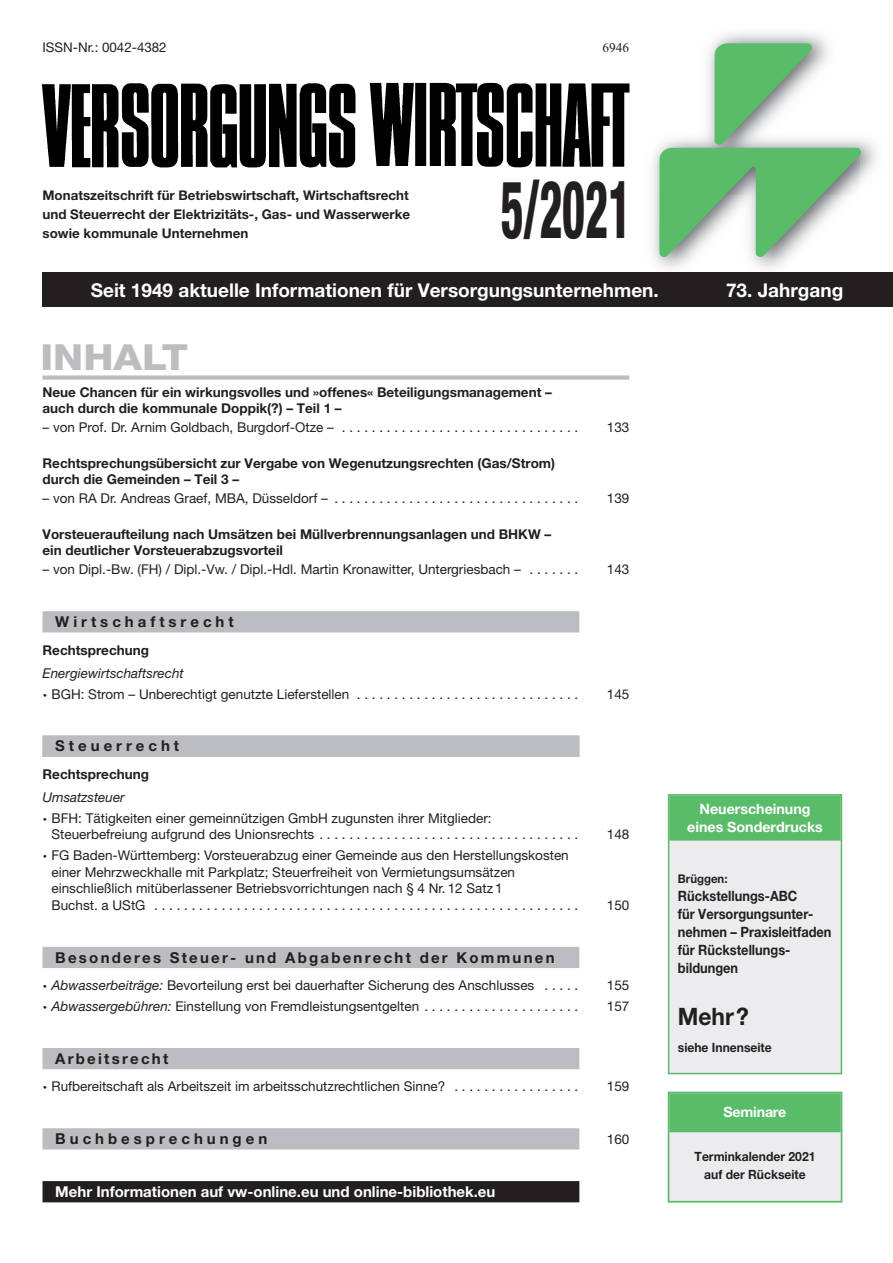
<style>
.page{position:relative;width:893px;height:1263px;background:#fff}
.page>*{position:absolute;margin:0;border:0;box-sizing:border-box;transform-origin:0 0}
.t1{font:800 condensed 80.25px "Helvetica Neue";color:#231f20;scale:.55 1}
.t2{font:800 36px "Helvetica Neue";color:#bcbdc0;scale:1.13 1}
.t3{font:700 24px "Helvetica Neue";color:#231f20;scale:.95 1}
.t4{font:700 19.05px "Helvetica Neue";color:#fff}
.t5{font:700 15px "Helvetica Neue";letter-spacing:.15em;color:#231f20}
.t6{font:700 15px "Helvetica Neue";color:#fff}
.t7{font:700 15px "Helvetica Neue";letter-spacing:.265em;color:#231f20}
.t8{font:700 14.25px/18px "Helvetica Neue";color:#231f20;scale:.9 1}
.t9{font:700 14.25px/18px "Helvetica Neue";color:#fff;text-align:center}
.t10{font:13.5px/16.5px "Helvetica Neue";color:#231f20}
.t11{font:700 13.5px/16.5px "Helvetica Neue";color:#231f20}
.t12{font:italic 13.5px/23.1px "Helvetica Neue";color:#231f20}
.t13{font:700 13.35px/19.2px "Helvetica Neue";color:#231f20;text-align:justify}
.t14{font:13.35px "Helvetica Neue";color:#231f20}
.t15{font:13.35px "Times New Roman";color:#231f20}
.t16{font:700 12.75px/18px "Helvetica Neue";color:#231f20;text-align:center;scale:.95 1}
.t17{font:700 12px "Helvetica Neue";color:#231f20;scale:.95 1}
.s1{font-weight:700;font-style:normal}
.s2{font-weight:400;font-style:italic}
.s3{font-style:italic}
</style>
<div class="page">
<img style="left:41px;top:82px;width:589px;height:86px">
<svg style="left:659px;top:43px;width:202px;height:214px"></svg>
<div style="left:43px;top:272px;width:850px;height:34px;background:#231f20"></div>
<div style="left:43px;top:375px;width:586px;height:5px;background:#bcbdc0"></div>
<div style="left:43px;top:611px;width:536px;height:21px;background:#bcbdc0"></div>
<div style="left:43px;top:735px;width:536px;height:22px;background:#bcbdc0"></div>
<div style="left:43px;top:947px;width:536px;height:21px;background:#bcbdc0"></div>
<div style="left:43px;top:1048px;width:536px;height:21px;background:#bcbdc0"></div>
<div style="left:43px;top:1128px;width:536px;height:21px;background:#bcbdc0"></div>
<div style="left:43px;top:1181px;width:536px;height:21px;background:#231f20"></div>
<div style="left:669px;top:1093px;width:172px;height:108px;background:#ececee"></div>
<div style="left:668px;top:1092px;width:174px;height:110px;border:2px solid #59bc68"></div>
<div style="left:669px;top:1093px;width:172px;height:39px;background:#59bc68"></div>
<div style="left:669px;top:796px;width:172px;height:277px;background:#ececee"></div>
<div style="left:668px;top:794px;width:174px;height:280px;border:2px solid #59bc68"></div>
<div style="left:669px;top:796px;width:172px;height:45px;background:#59bc68"></div>
<p class="t14" style="left:43px;top:43px;width:126px">ISSN-Nr.: 0042-4382</p>
<p class="t13" style="left:43px;top:187px;width:369px">Monatszeitschrift für Betriebswirtschaft, Wirtschaftsrecht und Steuerrecht der Elektrizitäts-, Gas- und Wasserwerke sowie kommunale Unternehmen</p>
<p class="t15" style="left:602px;top:39px;width:28px">6946</p>
<p class="t1" style="left:501px;top:180px;width:238px">5/2021</p>
<p class="t4" style="left:91px;top:283px;width:570px">Seit 1949 aktuelle Informationen für Versorgungsunternehmen.</p>
<p class="t4" style="left:726px;top:283px;width:119px">73. Jahrgang</p>
<p class="t2" style="left:40px;top:344px;width:132px">INHALT</p>
<p class="t11" style="left:43px;top:385px;width:511px">Neue Chancen für ein wirkungsvolles und »offenes« Beteiligungsmanagement – auch durch die kommunale Doppik(?) – Teil 1 –</p>
<p class="t10" style="left:43px;top:420px;width:537px">– von Prof. Dr. Arnim Goldbach, Burgdorf-Otze – . . . . . . . . . . . . . . . . . . . . . . . . . . . . . . . .</p>
<p class="t10" style="left:607px;top:420px;width:24px">133</p>
<p class="t11" style="left:43px;top:456px;width:514px">Rechtsprechungsübersicht zur Vergabe von Wegenutzungsrechten (Gas/Strom) durch die Gemeinden – Teil 3 –</p>
<p class="t10" style="left:43px;top:491px;width:537px">– von RA Dr. Andreas Graef, MBA, Düsseldorf – . . . . . . . . . . . . . . . . . . . . . . . . . . . . . . . . .</p>
<p class="t10" style="left:607px;top:491px;width:24px">139</p>
<p class="t11" style="left:43px;top:527px;width:510px">Vorsteueraufteilung nach Umsätzen bei Müllverbrennungsanlagen und BHKW – ein deutlicher Vorsteuerabzugsvorteil</p>
<p class="t10" style="left:43px;top:563px;width:537px">– von Dipl.-Bw. (FH) / Dipl.-Vw. / Dipl.-Hdl. Martin Kronawitter, Untergriesbach – . . . . . . .</p>
<p class="t10" style="left:607px;top:563px;width:24px">143</p>
<p class="t7" style="left:55px;top:616px;width:180px">Wirtschaftsrecht</p>
<p class="t12" style="left:43px;top:639px;width:143px"><span class="s1">Rechtsprechung<br></span>Energiewirtschaftsrecht</p>
<p class="t10" style="left:43px;top:687px;width:537px">• BGH: Strom – Unberechtigt genutzte Lieferstellen . . . . . . . . . . . . . . . . . . . . . . . . . . . . . .</p>
<p class="t10" style="left:607px;top:687px;width:24px">145</p>
<p class="t7" style="left:55px;top:741px;width:125px">Steuerrecht</p>
<p class="t11" style="left:43px;top:764px;width:108px;line-height:23.1px">Rechtsprechung<br><span class="s2">Umsatzsteuer</span></p>
<p class="t10" style="left:52px;top:811px;width:528px;text-indent:-9px">• BFH: Tätigkeiten einer gemeinnützigen GmbH zugunsten ihrer Mitglieder:<br>Steuerbefreiung aufgrund des Unionsrechts . . . . . . . . . . . . . . . . . . . . . . . . . . . . . . . . . . .</p>
<p class="t10" style="left:607px;top:828px;width:24px">148</p>
<p class="t10" style="left:52px;top:849px;width:528px;text-indent:-9px">• FG Baden-Württemberg: Vorsteuerabzug einer Gemeinde aus den Herstellungskosten einer Mehrzweckhalle mit Parkplatz; Steuerfreiheit von Vermietungsumsätzen einschließlich mitüberlassener Betriebsvorrichtungen nach § 4 Nr. 12 Satz 1<br>Buchst. a UStG . . . . . . . . . . . . . . . . . . . . . . . . . . . . . . . . . . . . . . . . . . . . . . . . . . . . . . . . .</p>
<p class="t10" style="left:607px;top:898px;width:24px">150</p>
<p class="t5" style="left:55px;top:952px;width:501px">Besonderes Steuer- und Abgabenrecht der Kommunen</p>
<p class="t10" style="left:43px;top:978px;width:537px">• <span class="s3">Abwasserbeiträge:</span> Bevorteilung erst bei dauerhafter Sicherung des Anschlusses . . . . .</p>
<p class="t10" style="left:607px;top:978px;width:24px">155</p>
<p class="t10" style="left:43px;top:999px;width:537px">• <span class="s3">Abwassergebühren:</span> Einstellung von Fremdleistungsentgelten . . . . . . . . . . . . . . . . . . . . .</p>
<p class="t10" style="left:607px;top:999px;width:24px">157</p>
<p class="t5" style="left:55px;top:1053px;width:115px">Arbeitsrecht</p>
<p class="t10" style="left:43px;top:1079px;width:537px">• Rufbereitschaft als Arbeitszeit im arbeitsschutzrechtlichen Sinne? . . . . . . . . . . . . . . . . .</p>
<p class="t10" style="left:607px;top:1079px;width:24px">159</p>
<p class="t7" style="left:55px;top:1133px;width:213px">Buchbesprechungen</p>
<p class="t10" style="left:607px;top:1132px;width:24px">160</p>
<p class="t6" style="left:55px;top:1186px;width:442px">Mehr Informationen auf vw-online.eu und online-bibliothek.eu</p>
<p class="t9" style="left:687px;top:801px;width:137px">Neuerscheinung eines Sonderdrucks</p>
<p class="t17" style="left:678px;top:874px;width:54px">Brüggen:</p>
<p class="t8" style="left:678px;top:888px;width:172px">Rückstellungs-ABC<br>für Versorgungsunter&shy;nehmen – Praxisleitfaden für Rückstellungs&shy;bildungen</p>
<p class="t3" style="left:678px;top:1008px;width:76px">Mehr?</p>
<p class="t16" style="left:678px;top:1039px;width:100px">siehe Innenseite</p>
<p class="t9" style="left:724px;top:1104px;width:64px">Seminare</p>
<p class="t16" style="left:695px;top:1148px;width:129px">Terminkalender 2021 auf der Rückseite</p>
<p class="t16" style="left:809px;top:1148px;width:9px">0</p>
</div>
